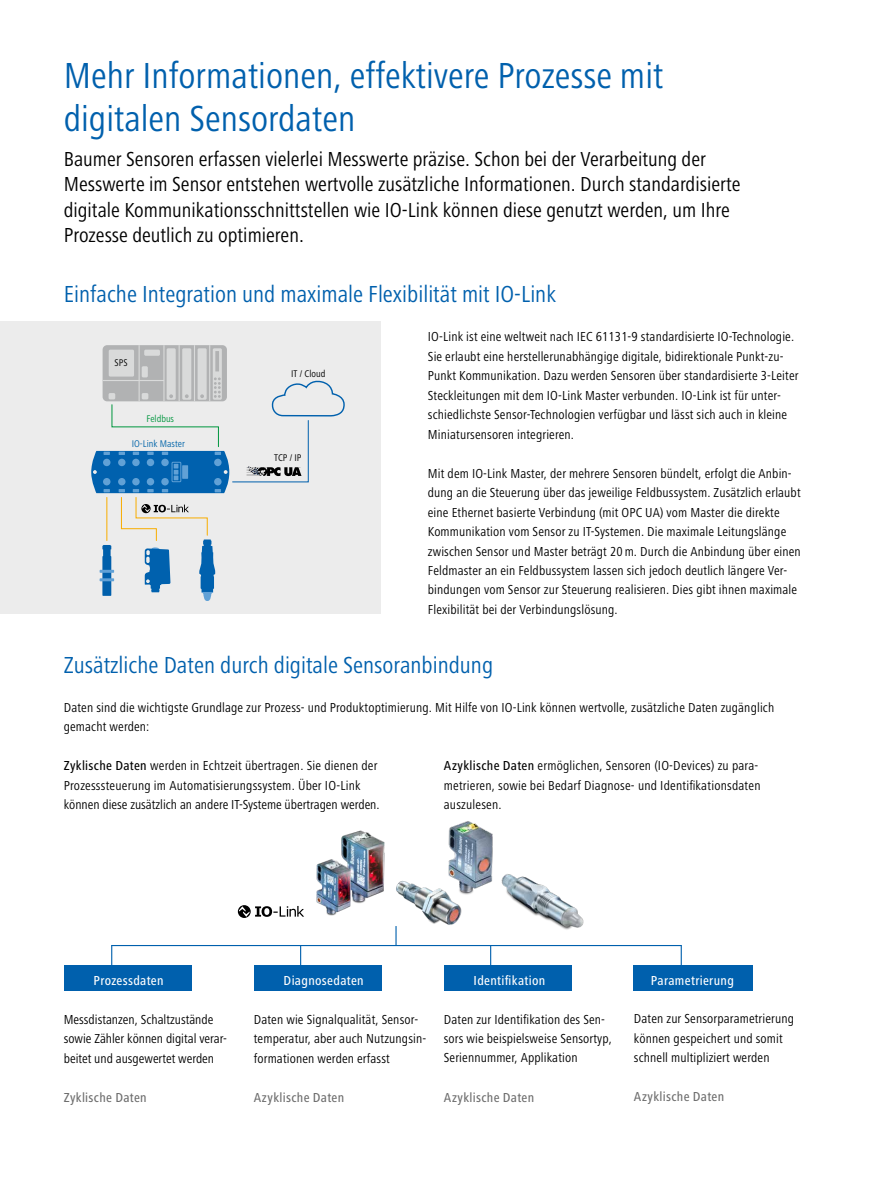
<style>
.page{position:relative;width:893px;height:1188px;background:#fff}
.page>*{position:absolute;margin:0;border:0;box-sizing:border-box;transform-origin:0 0}
.t1{font:condensed 37.5px/43.5px "Frutiger Next LT";color:#0060ad}
.t2{font:condensed 24px "Frutiger Next LT";color:#0060ad}
.t3{font:condensed 21px/25.5px "Frutiger Next LT";color:#000}
.t4{font:condensed 13.5px/19.5px "Frutiger Next LT";letter-spacing:.01em;color:#000}
.t5{font:500 condensed 13.5px "Frutiger Next LT";letter-spacing:.025em;color:#6e6e6e}
.t6{font:500 condensed 13.5px "Frutiger Next LT";letter-spacing:.025em;color:#fff}
.t7{font:condensed 10.05px "Frutiger Next LT";color:#000}
.t8{font:condensed 10.05px "Frutiger Next LT";color:#0064a9}
.t9{font:condensed 10.05px "Frutiger Next LT";color:#00963e}
.s1{font-weight:500}
</style>
<div class="page">
<img style="left:448px;top:821px;width:45px;height:65px">
<img style="left:391px;top:865px;width:91px;height:82px">
<img style="left:310px;top:830px;width:81px;height:117px">
<img style="left:486px;top:852px;width:114px;height:105px">
<svg style="left:238px;top:905px;width:66px;height:13px"></svg>
<div style="left:0;top:322px;width:380px;height:292px;background:#ececec"></div>
<hr style="left:395px;top:926px;width:2px;height:20px;background:#0060ad">
<svg style="left:111px;top:946px;width:1px;height:19px"></svg>
<svg style="left:300px;top:946px;width:1px;height:19px"></svg>
<svg style="left:490px;top:946px;width:1px;height:19px"></svg>
<svg style="left:681px;top:946px;width:1px;height:19px"></svg>
<hr style="left:111px;top:945px;width:571px;height:1px;background:#0060ad">
<div style="left:634px;top:965px;width:119px;height:26px;background:#0060ad"></div>
<div style="left:444px;top:965px;width:127px;height:26px;background:#0060ad"></div>
<div style="left:254px;top:965px;width:127px;height:26px;background:#0060ad"></div>
<div style="left:64px;top:965px;width:127px;height:26px;background:#0060ad"></div>
<div style="left:103px;top:345px;width:124px;height:56px;background:#b1b2b3;border-radius:5px"></div>
<div style="left:109px;top:350px;width:25px;height:27px;background:#d9dada;border-radius:2px"></div>
<div style="left:144px;top:350px;width:16px;height:6px;background:#d9dada;border-radius:2px"></div>
<div style="left:167px;top:348px;width:9px;height:52px;background:#d9dada;border-radius:2px"></div>
<div style="left:182px;top:348px;width:9px;height:52px;background:#d9dada;border-radius:2px"></div>
<div style="left:198px;top:348px;width:9px;height:52px;background:#d9dada;border-radius:2px"></div>
<div style="left:213px;top:348px;width:9px;height:52px;background:#d9dada;border-radius:2px"></div>
<div style="left:142px;top:366px;width:6px;height:11px;background:#d9dada;border-radius:2px"></div>
<hr style="left:139px;top:345px;width:1px;height:56px;background:#d9dada">
<hr style="left:163px;top:345px;width:2px;height:56px;background:#d9dada">
<hr style="left:179px;top:345px;width:1px;height:56px;background:#d9dada">
<hr style="left:194px;top:345px;width:1px;height:56px;background:#d9dada">
<hr style="left:209px;top:345px;width:1px;height:56px;background:#d9dada">
<svg style="left:215px;top:351px;width:4px;height:20px"></svg>
<svg style="left:91px;top:377px;width:254px;height:224px"></svg>
<hr style="left:100px;top:570px;width:14px;height:3px;background:#61a1d6">
<hr style="left:100px;top:578px;width:14px;height:3px;background:#61a1d6">
<h1 class="t1" style="left:64px;top:54px;width:601px">Mehr Informationen, effektivere Prozesse mit digitalen Sensordaten</h1>
<p class="t3" style="left:64px;top:146px;width:678px">Baumer Sensoren erfassen vielerlei Messwerte präzise. Schon bei der Verarbeitung der Messwerte im Sensor entstehen wertvolle zusätzliche Informationen. Durch standardisierte digitale Kommunikationsschnittstellen wie IO-Link können diese genutzt werden, um Ihre Prozesse deutlich zu optimieren.</p>
<h2 class="t2" style="left:64px;top:281px;width:494px">Einfache Integration und maximale Flexibilität mit IO-Link</h2>
<p class="t4" style="left:428px;top:327px;width:372px">IO-Link ist eine weltweit nach IEC 61131-9 standardisierte IO-Technologie.<br>Sie erlaubt eine herstellerunabhängige digitale, bidirektionale Punkt-zu-Punkt Kommunikation. Dazu werden Sensoren über standardisierte 3-Leiter Steckleitungen mit dem IO-Link Master verbunden. IO-Link ist für unter&shy;schiedlichste Sensor-Technologien verfügbar und lässt sich auch in kleine Miniatursensoren integrieren.</p>
<p class="t4" style="left:428px;top:463px;width:374px">Mit dem IO-Link Master, der mehrere Sensoren bündelt, erfolgt die Anbin&shy;dung an die Steuerung über das jeweilige Feldbussystem. Zusätzlich erlaubt eine Ethernet basierte Verbindung (mit OPC UA) vom Master die direkte Kommunikation vom Sensor zu IT-Systemen. Die maximale Leitungslänge zwischen Sensor und Master beträgt 20m. Durch die Anbindung über einen Feldmaster an ein Feldbussystem lassen sich jedoch deutlich längere Ver&shy;bindungen vom Sensor zur Steuerung realisieren. Dies gibt ihnen maximale Flexibilität bei der Verbindungslösung.</p>
<h2 class="t2" style="left:64px;top:651px;width:431px">Zusätzliche Daten durch digitale Sensoranbindung</h2>
<p class="t4" style="left:64px;top:697px;width:712px">Daten sind die wichtigste Grundlage zur Prozess- und Produktoptimierung. Mit Hilfe von IO-Link können wertvolle, zusätzliche Daten zugänglich gemacht werden:</p>
<p class="t4" style="left:64px;top:756px;width:317px"><span class="s1">Zyklische Daten</span> werden in Echtzeit übertragen. Sie dienen der<br>Prozesssteuerung im Automatisierungssystem. Über IO-Link können diese zusätzlich an andere IT-Systeme übertragen werden.</p>
<p class="t7" style="left:115px;top:357px;width:14px">SPS</p>
<p class="t7" style="left:291px;top:368px;width:36px">IT / Cloud</p>
<p class="t9" style="left:146px;top:413px;width:29px">Feldbus</p>
<p class="t8" style="left:132px;top:438px;width:55px">IO-Link Master</p>
<p class="t7" style="left:274px;top:452px;width:29px">TCP / IP</p>
<p class="t4" style="left:444px;top:756px;width:318px"><span class="s1">Azyklische Daten</span> ermöglichen, Sensoren (IO-Devices) zu para&shy;metrieren, sowie bei Bedarf Diagnose- und Identifikationsdaten auszulesen.</p>
<p class="t6" style="left:94px;top:973px;width:72px">Prozessdaten</p>
<p class="t6" style="left:284px;top:973px;width:82px">Diagnosedaten</p>
<p class="t6" style="left:474px;top:973px;width:73px">Identifikation</p>
<p class="t6" style="left:651px;top:973px;width:85px">Parametrierung</p>
<p class="t4" style="left:64px;top:1009px;width:165px">Messdistanzen, Schaltzustände sowie Zähler können digital verar&shy;beitet und ausgewertet werden</p>
<p class="t5" style="left:64px;top:1090px;width:85px">Zyklische Daten</p>
<p class="t4" style="left:254px;top:1009px;width:174px">Daten wie Signalqualität, Sensor&shy;temperatur, aber auch Nutzungsin&shy;formationen werden erfasst</p>
<p class="t5" style="left:254px;top:1090px;width:92px">Azyklische Daten</p>
<p class="t4" style="left:444px;top:1009px;width:170px">Daten zur Identifikation des Sen&shy;sors wie beispielsweise Sensortyp,<br>Seriennummer, Applikation</p>
<p class="t5" style="left:444px;top:1090px;width:92px">Azyklische Daten</p>
<p class="t4" style="left:634px;top:1009px;width:162px">Daten zur Sensorparametrierung können gespeichert und somit schnell multipliziert werden</p>
<p class="t5" style="left:634px;top:1090px;width:92px">Azyklische Daten</p>
</div>
